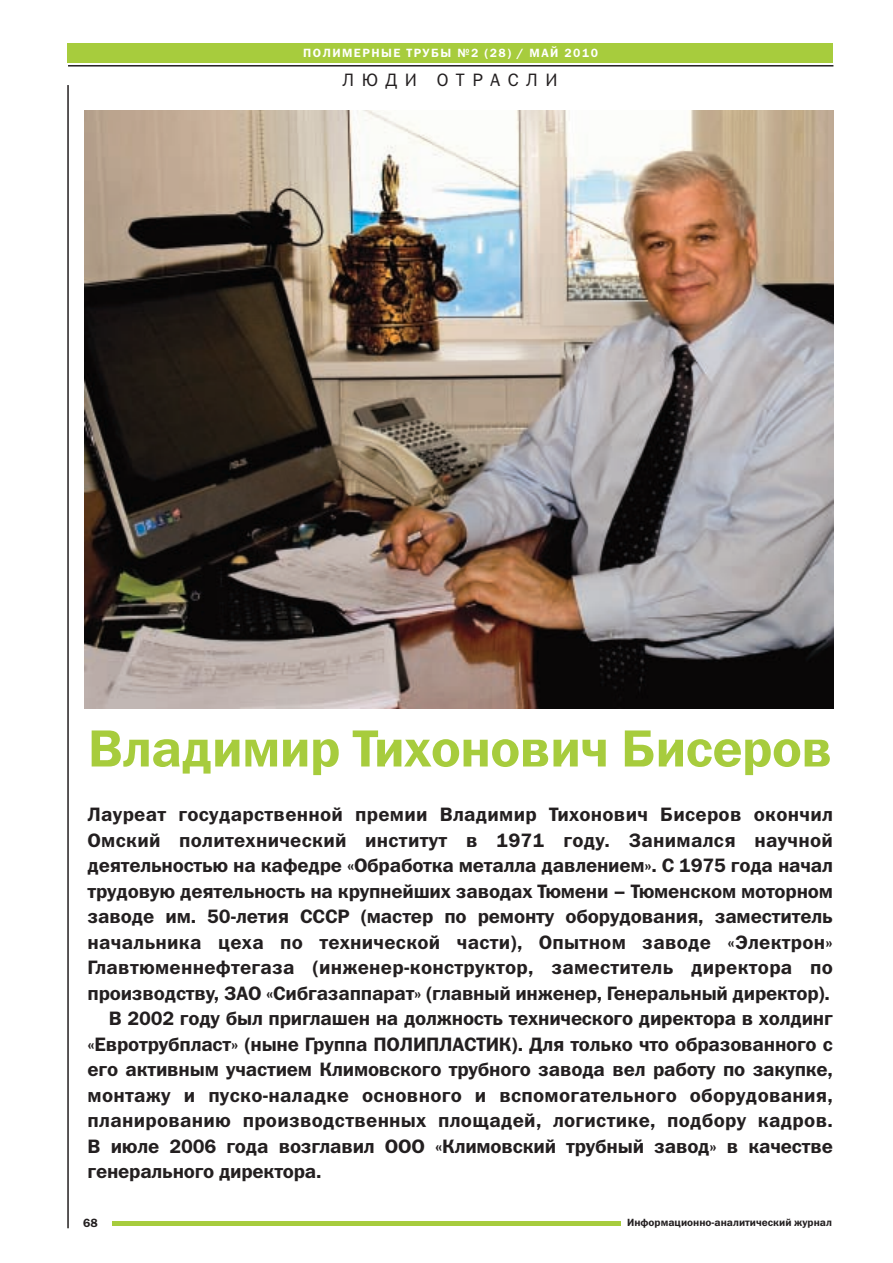
<style>
.page{position:relative;width:893px;height:1263px;background:#fff}
.page>*{position:absolute;margin:0;border:0;box-sizing:border-box;transform-origin:0 0}
.t1{font:52.5px "Franklin Gothic Demi C";letter-spacing:-.01em;color:#a7cc3d}
.t2{font:19.5px "Franklin Gothic Demi C";letter-spacing:-.01em;color:#231f20}
.t3{font:19.5px "Franklin Gothic Demi C";letter-spacing:.01em;color:#231f20}
.t4{font:18px "Franklin Gothic Book C";letter-spacing:.415em;color:#231f20}
.t5{font:12px "Franklin Gothic Demi C";letter-spacing:.12em;color:#fff}
.t6{font:12px "Franklin Gothic Demi C";color:#231f20}
.t7{font:10.5px "Franklin Gothic Demi C";color:#231f20}
</style>
<div class="page">
<hr style="left:67px;top:85px;width:2px;height:1143px;background:#231f20">
<hr style="left:112px;top:1221px;width:509px;height:4px;background:#a7cc3d">
<hr style="left:68px;top:65px;width:765px;height:2px;background:#231f20">
<div style="left:68px;top:43px;width:765px;height:20px;background:#a7cc3d"></div>
<img style="left:85px;top:111px;width:748px;height:597px">
<p class="t5" style="left:303px;top:46px;width:296px">ПОЛИМЕРНЫЕ ТРУБЫ №2 (28) / МАЙ 2010</p>
<p class="t4" style="left:342px;top:69px;width:217px">ЛЮДИ ОТРАСЛИ</p>
<h1 class="t1" style="left:88px;top:718px;width:746px">Владимир Тихонович Бисеров</h1>
<p class="t3" style="left:88px;top:803px;width:747px">Лауреат государственной премии Владимир Тихонович Бисеров окончил</p>
<p class="t3" style="left:88px;top:829px;width:747px">Омский политехнический институт в 1971 году. Занимался научной</p>
<p class="t2" style="left:88px;top:854px;width:747px">деятельностью на кафедре «Обработка металла давлением». С 1975 года начал</p>
<p class="t2" style="left:88px;top:880px;width:747px">трудовую деятельность на крупнейших заводах Тюмени – Тюменском моторном</p>
<p class="t2" style="left:88px;top:905px;width:747px">заводе им. 50-летия СССР (мастер по ремонту оборудования, заместитель</p>
<p class="t3" style="left:88px;top:931px;width:747px">начальника цеха по технической части), Опытном заводе «Электрон»</p>
<p class="t3" style="left:88px;top:956px;width:747px">Главтюменнефтегаза (инженер-конструктор, заместитель директора по</p>
<p class="t2" style="left:88px;top:982px;width:744px">производству, ЗАО «Сибгазаппарат» (главный инженер, Генеральный директор).</p>
<p class="t2" style="left:109px;top:1007px;width:726px">В 2002 году был приглашен на должность технического директора в холдинг</p>
<p class="t2" style="left:88px;top:1033px;width:747px">«Евротрубпласт» (ныне Группа ПОЛИПЛАСТИК). Для только что образованного с</p>
<p class="t2" style="left:88px;top:1058px;width:747px">его активным участием Климовского трубного завода вел работу по закупке,</p>
<p class="t3" style="left:88px;top:1084px;width:747px">монтажу и пуско-наладке основного и вспомогательного оборудования,</p>
<p class="t3" style="left:88px;top:1109px;width:747px">планированию производственных площадей, логистике, подбору кадров.</p>
<p class="t2" style="left:88px;top:1135px;width:747px">В июле 2006 года возглавил ООО «Климовский трубный завод» в качестве</p>
<p class="t2" style="left:88px;top:1160px;width:236px">генерального директора.</p>
<p class="t6" style="left:83px;top:1216px;width:16px">68</p>
<p class="t7" style="left:627px;top:1216px;width:206px">Информационно-аналитический журнал</p>
</div>
